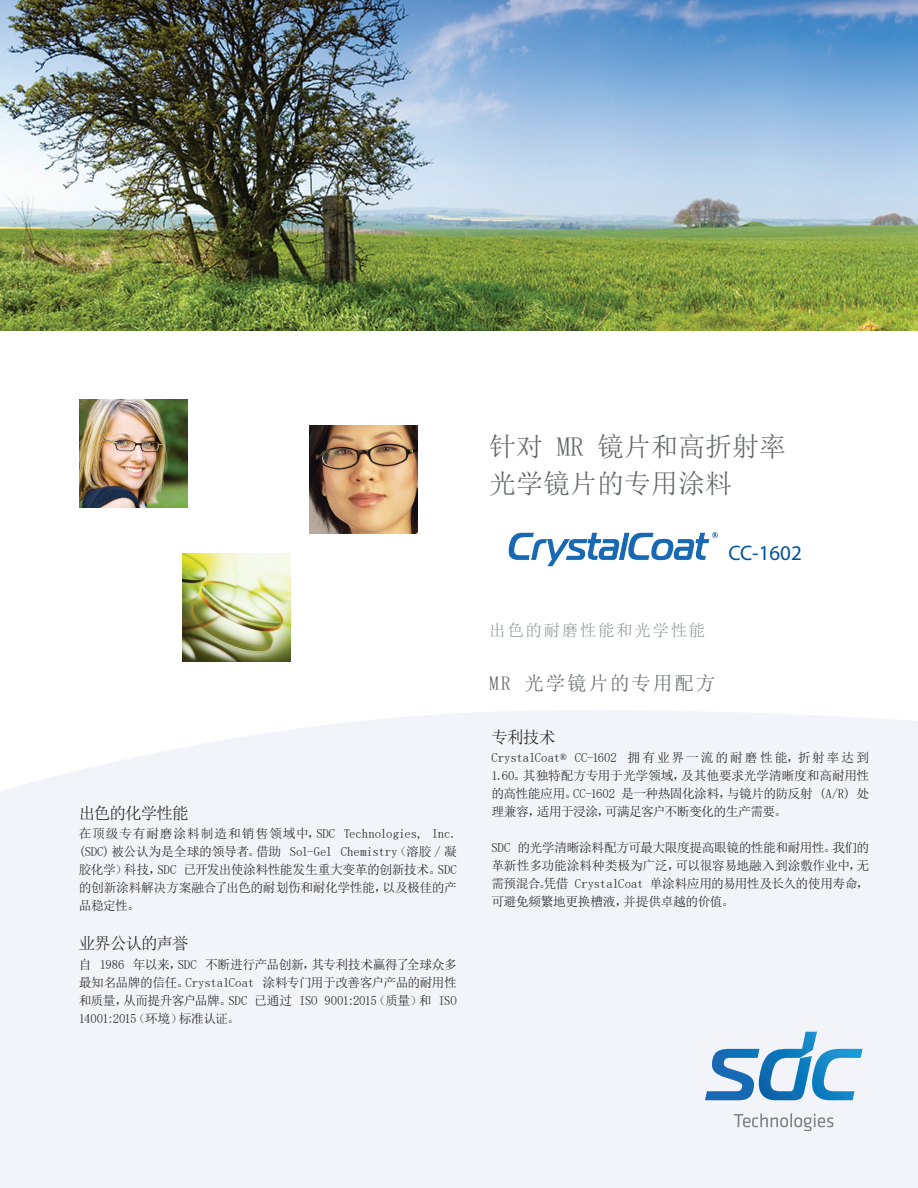
<style>
.page{position:relative;width:918px;height:1188px;background:#fff}
.page>*{position:absolute;margin:0;border:0;box-sizing:border-box;transform-origin:0 0}
.t1{font:27px/37.5px "Sim Sun";color:#656767}
.t2{font:21px "Myriad Pro";color:#01529a}
.t3{font:19.5px "Sim Sun";letter-spacing:.1em;color:#656767}
.t4{font:16.5px "Sim Sun";letter-spacing:-.05em;color:#231f20}
.t5{font:16.5px "Sim Sun";letter-spacing:.1em;color:#939698}
.t6{font:12.75px/18px "Sim Sun";letter-spacing:-.035em;color:#231f20;text-align:justify}
</style>
<div class="page">
<div style="left:0;top:710px;width:918px;height:478px;background:#f2f4f9"></div>
<img style="left:509px;top:532px;width:209px;height:34px">
<img style="left:182px;top:554px;width:108px;height:108px">
<img style="left:0;top:0;width:918px;height:330px">
<img style="left:80px;top:400px;width:108px;height:108px">
<img style="left:310px;top:426px;width:108px;height:108px">
<svg style="left:734px;top:1113px;width:99px;height:18px"></svg>
<svg style="left:705px;top:1032px;width:158px;height:68px"></svg>
<p class="t4" style="left:79px;top:805px;width:111px">出色的化学性能</p>
<p class="t6" style="left:79px;top:825px;width:380px">在顶级专有耐磨涂料制造和销售领域中，SDC Technologies, Inc. (SDC) 被公认为是全球的领导者。借助 Sol-Gel Chemistry（溶胶 / 凝胶化学）科技，SDC 已开发出使涂料性能发生重大变革的创新技术。SDC的创新涂料解决方案融合了出色的耐划伤和耐化学性能，以及极佳的产品稳定性。</p>
<p class="t4" style="left:79px;top:935px;width:111px">业界公认的声誉</p>
<p class="t6" style="left:79px;top:955px;width:380px">自 1986 年以来，SDC 不断进行产品创新，其专利技术赢得了全球众多最知名品牌的信任。CrystalCoat 涂料专门用于改善客户产品的耐用性和质量，从而提升客户品牌。SDC 已通过 ISO 9001:2015（质量）和 ISO 14001:2015（环境）标准认证。</p>
<p class="t1" style="left:489px;top:427px;width:298px">针对 MR 镜片和高折射率光学镜片的专用涂料</p>
<p class="t2" style="left:728px;top:540px;width:75px">CC-1602</p>
<p class="t5" style="left:489px;top:622px;width:218px">出色的耐磨性能和光学性能</p>
<p class="t3" style="left:489px;top:674px;width:228px">MR 光学镜片的专用配方</p>
<p class="t4" style="left:491px;top:728px;width:66px">专利技术</p>
<p class="t6" style="left:491px;top:748px;width:380px">CrystalCoat® CC-1602 拥有业界一流的耐磨性能，折射率达到1.60。其独特配方专用于光学领域，及其他要求光学清晰度和高耐用性的高性能应用。CC-1602 是一种热固化涂料，与镜片的防反射 (A/R) 处理兼容，适用于浸涂，可满足客户不断变化的生产需要。</p>
<p class="t6" style="left:491px;top:838px;width:380px">SDC 的光学清晰涂料配方可最大限度提高眼镜的性能和耐用性。我们的革新性多功能涂料种类极为广泛，可以很容易地融入到涂敷作业中，无需预混合。凭借 CrystalCoat 单涂料应用的易用性及长久的使用寿命，可避免频繁地更换槽液，并提供卓越的价值。</p>
</div>
